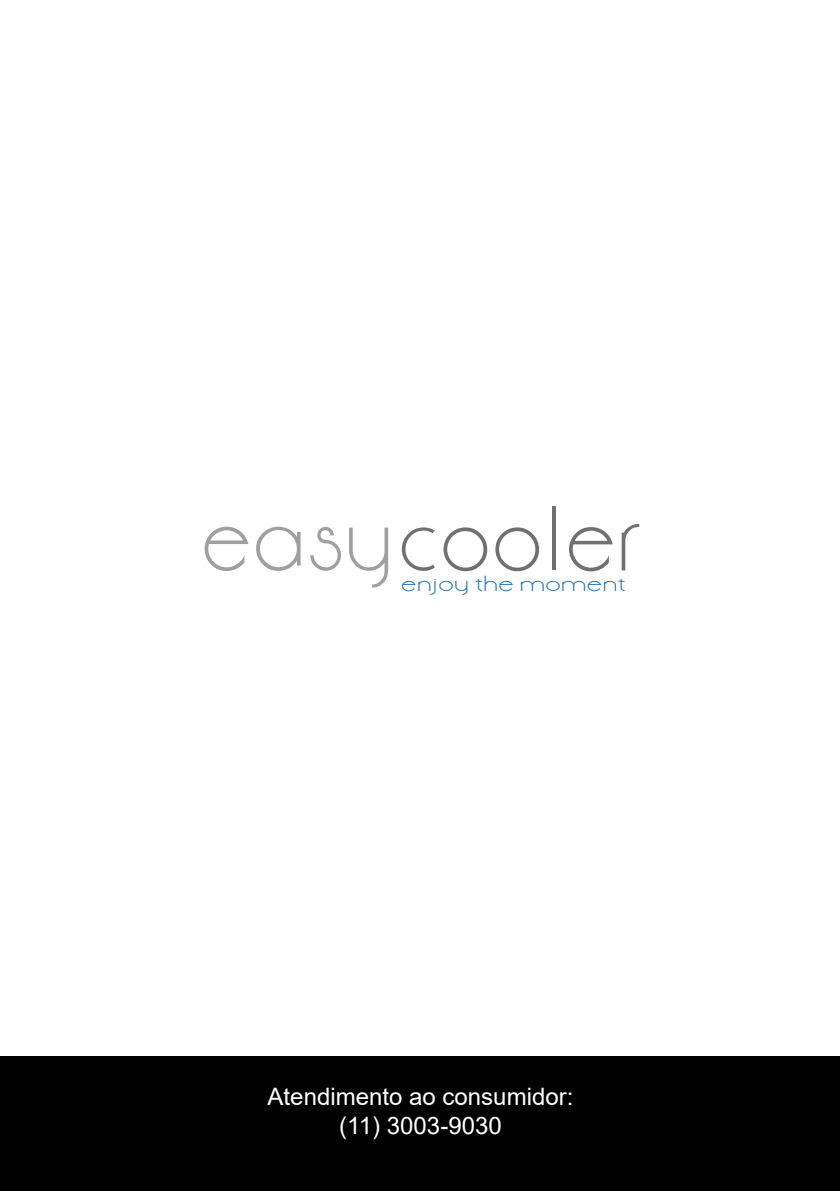
<style>
.page{position:relative;width:840px;height:1191px;background:#fff}
.page>*{position:absolute;margin:0;border:0;box-sizing:border-box;transform-origin:0 0}
.t1{font:81px "Aase";color:#717070}
.t2{font:24px/28.8px "Arial";color:#fff;text-align:center}
.t3{font:19.2px "Aase";color:#1f72b9;scale:1.31 1}
.s1{color:#878787}
</style>
<div class="page">
<div style="left:0;top:1056px;width:839px;height:135px;background:#020203"></div>
<h1 class="t1" style="left:200px;top:491px;width:442px"><span class="s1">easy</span>cooler</h1>
<p class="t3" style="left:401px;top:572px;width:173px">enjoy the moment</p>
<p class="t2" style="left:267px;top:1081px;width:307px">Atendimento ao consumidor: (11) 3003-9030</p>
</div>
